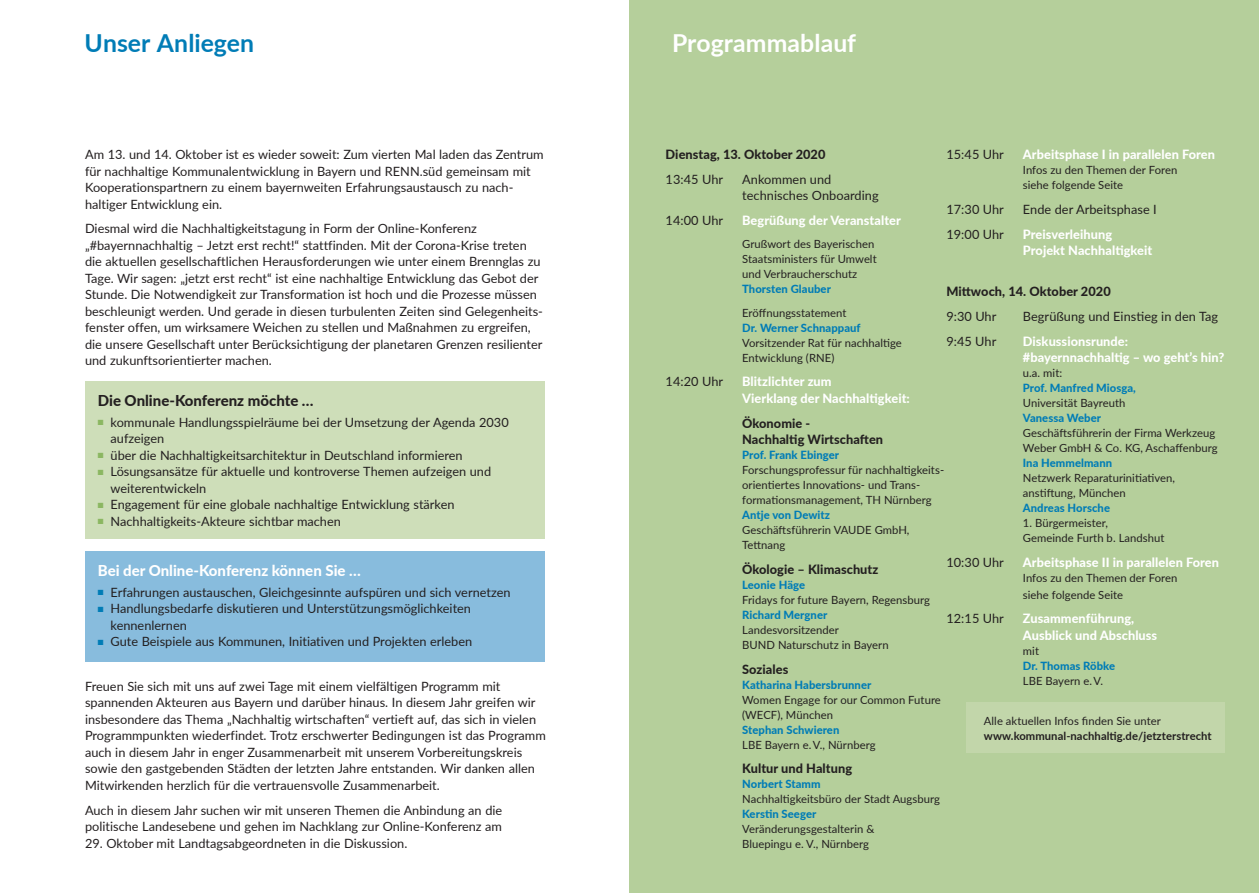
<style>
.page{position:relative;width:1259px;height:893px;background:#fff}
.page>*{position:absolute;margin:0;border:0;box-sizing:border-box;transform-origin:0 0}
.t1{font:700 24.75px "Lato";letter-spacing:.005em;color:#fff}
.t2{font:700 24.75px "Lato";color:#007cb6}
.t3{font:800 15px "Lato";color:#fff}
.t4{font:800 15px "Lato";color:#231f20}
.t5{font:12.75px/16.5px "Lato";color:#231f20}
.t6{font:800 12.75px/16.5px "Lato";letter-spacing:.005em;color:#fff}
.t7{font:800 12.75px/16.5px "Lato";letter-spacing:.005em;color:#231f20}
.t8{font:11.25px/15px "Lato";letter-spacing:.005em;color:#231f20}
.t9{font:800 11.25px "Lato";letter-spacing:.005em;color:#007cb6}
.t10{font:700 11.25px "Lato";letter-spacing:.005em;color:#231f20}
.s1{color:#8bb761}
.s2{color:#007cb6}
</style>
<div class="page">
<div style="left:629px;top:0;width:630px;height:893px;background:#b5cf9b"></div>
<div style="left:85px;top:381px;width:459px;height:158px;background:#cedeb9"></div>
<div style="left:85px;top:551px;width:459px;height:111px;background:#88bcdd"></div>
<div style="left:967px;top:703px;width:258px;height:50px;background:#c2d6aa"></div>
<h1 class="t2" style="left:85px;top:25px;width:171px">Unser Anliegen</h1>
<p class="t5" style="left:85px;top:146px;width:460px">Am 13. und 14. Oktober ist es wieder soweit: Zum vierten Mal laden das Zentrum für nachhaltige Kommunalentwicklung in Bayern und RENN.süd gemeinsam mit Kooperationspartnern zu einem bayernweiten Erfahrungsaustausch zu nach&shy;haltiger Entwicklung ein.</p>
<p class="t5" style="left:85px;top:220px;width:459px">Diesmal wird die Nachhaltigkeitstagung in Form der Online-Konferenz „#bayernnachhaltig – Jetzt erst recht!“ stattfinden. Mit der Corona-Krise treten die aktuellen gesellschaftlichen Herausforderungen wie unter einem Brennglas zu Tage. Wir sagen: „jetzt erst recht“ ist eine nachhaltige Entwicklung das Gebot der Stunde. Die Notwendigkeit zur Transformation ist hoch und die Prozesse müssen beschleunigt werden. Und gerade in diesen turbulenten Zeiten sind Gelegenheits&shy;fenster offen, um wirksamere Weichen zu stellen und Maßnahmen zu ergreifen, die unsere Gesellschaft unter Berücksichtigung der planetaren Grenzen resilienter und zukunftsorientierter machen.</p>
<p class="t4" style="left:98px;top:389px;width:217px">Die Online-Konferenz möchte …</p>
<p class="t5" style="left:111px;top:413px;width:400px;text-indent:-13px"><span class="s1">■</span> kommunale Handlungsspielräume bei der Umsetzung der Agenda 2030 aufzeigen</p>
<p class="t5" style="left:98px;top:446px;width:366px"><span class="s1">■</span> über die Nachhaltigkeitsarchitektur in Deutschland informieren</p>
<p class="t5" style="left:111px;top:463px;width:382px;text-indent:-13px"><span class="s1">■</span> Lösungsansätze für aktuelle und kontroverse Themen aufzeigen und weiterentwickeln</p>
<p class="t5" style="left:98px;top:496px;width:358px"><span class="s1">■</span> Engagement für eine globale nachhaltige Entwicklung stärken</p>
<p class="t5" style="left:98px;top:512px;width:244px"><span class="s1">■</span> Nachhaltigkeits-Akteure sichtbar machen</p>
<p class="t3" style="left:98px;top:560px;width:264px">Bei der Online-Konferenz können Sie …</p>
<p class="t5" style="left:98px;top:583px;width:414px"><span class="s2">■</span> Erfahrungen austauschen, Gleichgesinnte aufspüren und sich vernetzen</p>
<p class="t5" style="left:111px;top:600px;width:362px;text-indent:-13px"><span class="s2">■</span> Handlungsbedarfe diskutieren und Unterstützungsmöglichkeiten kennenlernen</p>
<p class="t5" style="left:98px;top:633px;width:376px"><span class="s2">■</span> Gute Beispiele aus Kommunen, Initiativen und Projekten erleben</p>
<p class="t5" style="left:85px;top:677px;width:462px">Freuen Sie sich mit uns auf zwei Tage mit einem vielfältigen Programm mit spannenden Akteuren aus Bayern und darüber hinaus. In diesem Jahr greifen wir insbesondere das Thema „Nachhaltig wirtschaften“ vertieft auf, das sich in vielen Programmpunkten wiederfindet. Trotz erschwerter Bedingungen ist das Programm auch in diesem Jahr in enger Zusammenarbeit mit unserem Vorbereitungskreis sowie den gastgebenden Städten der letzten Jahre entstanden. Wir danken allen Mitwirkenden herzlich für die vertrauensvolle Zusammenarbeit.</p>
<p class="t5" style="left:85px;top:801px;width:419px">Auch in diesem Jahr suchen wir mit unseren Themen die Anbindung an die politische Landesebene und gehen im Nachklang zur Online-Konferenz am</p>
<p class="t5" style="left:85px;top:834px;width:324px">29. Oktober mit Landtagsabgeordneten in die Diskussion.</p>
<h1 class="t1" style="left:672px;top:25px;width:185px">Programmablauf</h1>
<p class="t7" style="left:665px;top:146px;width:161px">Dienstag, 13. Oktober 2020</p>
<p class="t5" style="left:665px;top:170px;width:59px">13:45 Uhr</p>
<p class="t5" style="left:742px;top:170px;width:138px">Ankommen und technisches Onboarding</p>
<p class="t5" style="left:665px;top:212px;width:59px">14:00 Uhr</p>
<p class="t6" style="left:742px;top:212px;width:160px">Begrüßung der Veranstalter</p>
<p class="t8" style="left:742px;top:236px;width:136px">Grußwort des Bayerischen<br>Staatsministers für Umwelt und Verbraucherschutz</p>
<p class="t9" style="left:742px;top:281px;width:90px">Thorsten Glauber</p>
<p class="t8" style="left:742px;top:305px;width:106px">Eröffnungsstatement</p>
<p class="t9" style="left:742px;top:319px;width:120px">Dr. Werner Schnappauf</p>
<p class="t8" style="left:742px;top:335px;width:161px">Vorsitzender Rat für nachhaltige<br>Entwicklung (RNE)</p>
<p class="t5" style="left:665px;top:373px;width:59px">14:20 Uhr</p>
<p class="t6" style="left:742px;top:373px;width:169px">Blitzlichter zum<br>Vierklang der Nachhaltigkeit:</p>
<p class="t7" style="left:742px;top:414px;width:142px">Ökonomie -<br>Nachhaltig Wirtschaften</p>
<p class="t9" style="left:742px;top:447px;width:98px">Prof. Frank Ebinger</p>
<p class="t8" style="left:742px;top:462px;width:203px">Forschungsprofessur für nachhaltigkeits&shy;orientiertes Innovations- und Trans&shy;formationsmanagement, TH Nürnberg</p>
<p class="t9" style="left:742px;top:507px;width:89px">Antje von Dewitz</p>
<p class="t8" style="left:742px;top:522px;width:169px">Geschäftsführerin VAUDE GmbH,<br>Tettnang</p>
<p class="t7" style="left:742px;top:560px;width:138px">Ökologie – Klimaschutz</p>
<p class="t9" style="left:742px;top:576px;width:64px">Leonie Häge</p>
<p class="t8" style="left:742px;top:592px;width:189px">Fridays for future Bayern, Regensburg</p>
<p class="t9" style="left:742px;top:606px;width:87px">Richard Mergner</p>
<p class="t8" style="left:742px;top:622px;width:148px">Landesvorsitzender<br>BUND Naturschutz in Bayern</p>
<p class="t7" style="left:742px;top:660px;width:48px">Soziales</p>
<p class="t9" style="left:742px;top:676px;width:131px">Katharina Habersbrunner</p>
<p class="t8" style="left:742px;top:692px;width:200px">Women Engage for our Common Future (WECF), München</p>
<p class="t9" style="left:742px;top:721px;width:99px">Stephan Schwieren</p>
<p class="t8" style="left:742px;top:737px;width:135px">LBE Bayern e. V., Nürnberg</p>
<p class="t7" style="left:742px;top:760px;width:111px">Kultur und Haltung</p>
<p class="t9" style="left:742px;top:776px;width:80px">Norbert Stamm</p>
<p class="t8" style="left:742px;top:791px;width:199px">Nachhaltigkeitsbüro der Stadt Augsburg</p>
<p class="t9" style="left:742px;top:806px;width:76px">Kerstin Seeger</p>
<p class="t8" style="left:742px;top:821px;width:134px">Veränderungsgestalterin &amp;<br>Bluepingu e. V., Nürnberg</p>
<p class="t5" style="left:946px;top:146px;width:59px">15:45 Uhr</p>
<p class="t6" style="left:1023px;top:146px;width:194px">Arbeitsphase I in parallelen Foren</p>
<p class="t8" style="left:1023px;top:162px;width:156px">Infos zu den Themen der Foren siehe folgende Seite</p>
<p class="t5" style="left:946px;top:200px;width:59px">17:30 Uhr</p>
<p class="t5" style="left:1023px;top:200px;width:135px">Ende der Arbeitsphase I</p>
<p class="t5" style="left:946px;top:225px;width:59px">19:00 Uhr</p>
<p class="t6" style="left:1023px;top:225px;width:131px">Preisverleihung<br>Projekt Nachhaltigkeit</p>
<p class="t7" style="left:946px;top:283px;width:166px">Mittwoch, 14. Oktober 2020</p>
<p class="t5" style="left:946px;top:308px;width:52px">9:30 Uhr</p>
<p class="t5" style="left:1023px;top:308px;width:197px">Begrüßung und Einstieg in den Tag</p>
<p class="t5" style="left:946px;top:332px;width:52px">9:45 Uhr</p>
<p class="t6" style="left:1023px;top:332px;width:203px">Diskussionsrunde: #bayernnachhaltig – wo geht’s hin?</p>
<p class="t8" style="left:1023px;top:365px;width:41px">u.a. mit:</p>
<p class="t9" style="left:1023px;top:380px;width:114px">Prof. Manfred Miosga,</p>
<p class="t8" style="left:1023px;top:395px;width:104px">Universität Bayreuth</p>
<p class="t9" style="left:1023px;top:410px;width:80px">Vanessa Weber</p>
<p class="t8" style="left:1023px;top:425px;width:196px">Geschäftsführerin der Firma Werkzeug<br>Weber GmbH &amp; Co. KG, Aschaffenburg</p>
<p class="t9" style="left:1023px;top:455px;width:91px">Ina Hemmelmann</p>
<p class="t8" style="left:1023px;top:470px;width:154px">Netzwerk Reparaturinitiativen, anstiftung, München</p>
<p class="t9" style="left:1023px;top:500px;width:89px">Andreas Horsche</p>
<p class="t8" style="left:1023px;top:515px;width:143px">1. Bürgermeister,<br>Gemeinde Furth b. Landshut</p>
<p class="t5" style="left:946px;top:554px;width:59px">10:30 Uhr</p>
<p class="t6" style="left:1023px;top:554px;width:198px">Arbeitsphase II in parallelen Foren</p>
<p class="t8" style="left:1023px;top:569px;width:156px;line-height:16.5px">Infos zu den Themen der Foren siehe folgende Seite</p>
<p class="t5" style="left:946px;top:610px;width:59px">12:15 Uhr</p>
<p class="t6" style="left:1023px;top:610px;width:136px">Zusammenführung,<br>Ausblick und Abschluss</p>
<p class="t8" style="left:1023px;top:643px;width:18px">mit</p>
<p class="t9" style="left:1023px;top:657px;width:94px">Dr. Thomas Röbke</p>
<p class="t8" style="left:1023px;top:673px;width:82px">LBE Bayern e. V.</p>
<p class="t8" style="left:984px;top:713px;width:178px">Alle aktuellen Infos finden Sie unter</p>
<p class="t10" style="left:984px;top:727px;width:229px">www.kommunal-nachhaltig.de/jetzterstrecht</p>
</div>
